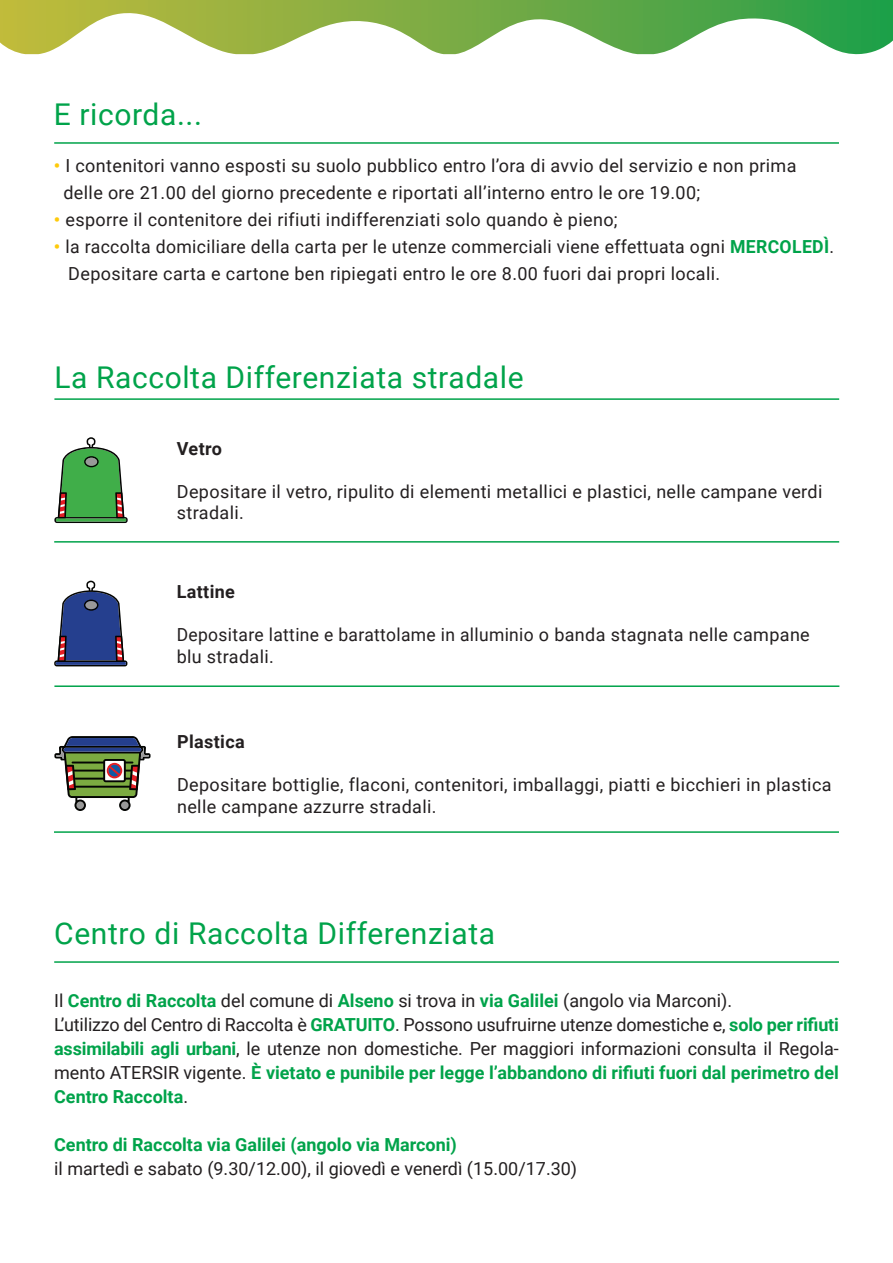
<style>
.page{position:relative;width:893px;height:1263px;background:#fff}
.page>*{position:absolute;margin:0;border:0;box-sizing:border-box;transform-origin:0 0}
.t1{font:30px "Roboto";letter-spacing:.02em;color:#00a34a}
.t2{font:18px/21.6px "Roboto";letter-spacing:.02em;color:#231f20}
.t3{font:18px/24px "Roboto";color:#231f20}
.t4{font:700 18px "Roboto";color:#00a34a}
.t5{font:700 18px "Roboto";letter-spacing:.02em;color:#231f20}
.s1{font-weight:700;color:#feca0a}
.s2{font-weight:700;color:#00a34a}
</style>
<div class="page">
<hr style="left:54px;top:398px;width:785px;height:2px;background:#00a34a">
<hr style="left:54px;top:541px;width:785px;height:2px;background:#00a34a">
<svg style="left:0;top:0;width:893px;height:54px"></svg>
<hr style="left:54px;top:961px;width:785px;height:2px;background:#00a34a">
<hr style="left:54px;top:142px;width:785px;height:2px;background:#00a34a">
<svg style="left:54px;top:437px;width:74px;height:86px"></svg>
<div style="left:86px;top:458px;width:11px;height:8px;background:#999;border-radius:50%"></div>
<hr style="left:56px;top:519px;width:70px;height:2px;background:#40ae49">
<svg style="left:54px;top:581px;width:73px;height:85px"></svg>
<div style="left:85px;top:601px;width:12px;height:8px;background:#999;border-radius:50%"></div>
<hr style="left:56px;top:662px;width:70px;height:3px;background:#253f8e">
<svg style="left:54px;top:736px;width:97px;height:75px"></svg>
<hr style="left:54px;top:685px;width:785px;height:2px;background:#00a34a">
<hr style="left:54px;top:831px;width:785px;height:2px;background:#00a34a">
<h1 class="t1" style="left:54px;top:94px;width:150px">E ricorda...</h1>
<p class="t2" style="left:63px;top:151px;width:735px;line-height:27px;text-indent:-10px"><span class="s1">•</span> I contenitori vanno esposti su suolo pubblico entro l’ora di avvio del servizio e non prima delle ore 21.00 del giorno precedente e riportati all’interno entro le ore 19.00;</p>
<p class="t2" style="left:54px;top:208px;width:565px"><span class="s1">•</span> esporre il contenitore dei rifiuti indifferenziati solo quando è pieno;</p>
<p class="t2" style="left:68px;top:232px;width:767px;line-height:27px;text-indent:-14px"><span class="s1">•</span> la raccolta domiciliare della carta per le utenze commerciali viene effettuata ogni <span class="s2">MERCOLEDÌ</span>.<br>Depositare carta e cartone ben ripiegati entro le ore 8.00 fuori dai propri locali.</p>
<h1 class="t1" style="left:54px;top:356px;width:471px">La Raccolta Differenziata stradale</h1>
<p class="t5" style="left:177px;top:435px;width:47px">Vetro</p>
<p class="t2" style="left:177px;top:480px;width:647px">Depositare il vetro, ripulito di elementi metallici e plastici, nelle campane verdi stradali.</p>
<p class="t5" style="left:177px;top:579px;width:60px">Lattine</p>
<p class="t2" style="left:177px;top:623px;width:635px">Depositare lattine e barattolame in alluminio o banda stagnata nelle campane blu stradali.</p>
<p class="t5" style="left:177px;top:729px;width:69px">Plastica</p>
<p class="t2" style="left:177px;top:773px;width:656px">Depositare bottiglie, flaconi, contenitori, imballaggi, piatti e bicchieri in plastica nelle campane azzurre stradali.</p>
<h1 class="t1" style="left:54px;top:913px;width:442px">Centro di Raccolta Differenziata</h1>
<p class="t3" style="left:54px;top:988px;width:786px">Il <span class="s2">Centro di Raccolta</span> del comune di <span class="s2">Alseno</span> si trova in <span class="s2">via Galilei</span> (angolo via Marconi).<br>L’utilizzo del Centro di Raccolta è <span class="s2">GRATUITO</span>. Possono usufruirne utenze domestiche e, <span class="s2">solo per rifiuti assimilabili agli urbani</span>, le utenze non domestiche. Per maggiori informazioni consulta il Regola&shy;mento ATERSIR vigente. <span class="s2">è vietato e punibile per legge l’abbandono di rifiuti fuori dal perimetro del Centro Raccolta</span>.</p>
<p class="t4" style="left:54px;top:1132px;width:404px">Centro di Raccolta via Galilei (angolo via Marconi)</p>
<p class="t3" style="left:54px;top:1156px;width:524px">il martedì e sabato (9.30/12.00), il giovedì e venerdì (15.00/17.30)</p>
</div>
